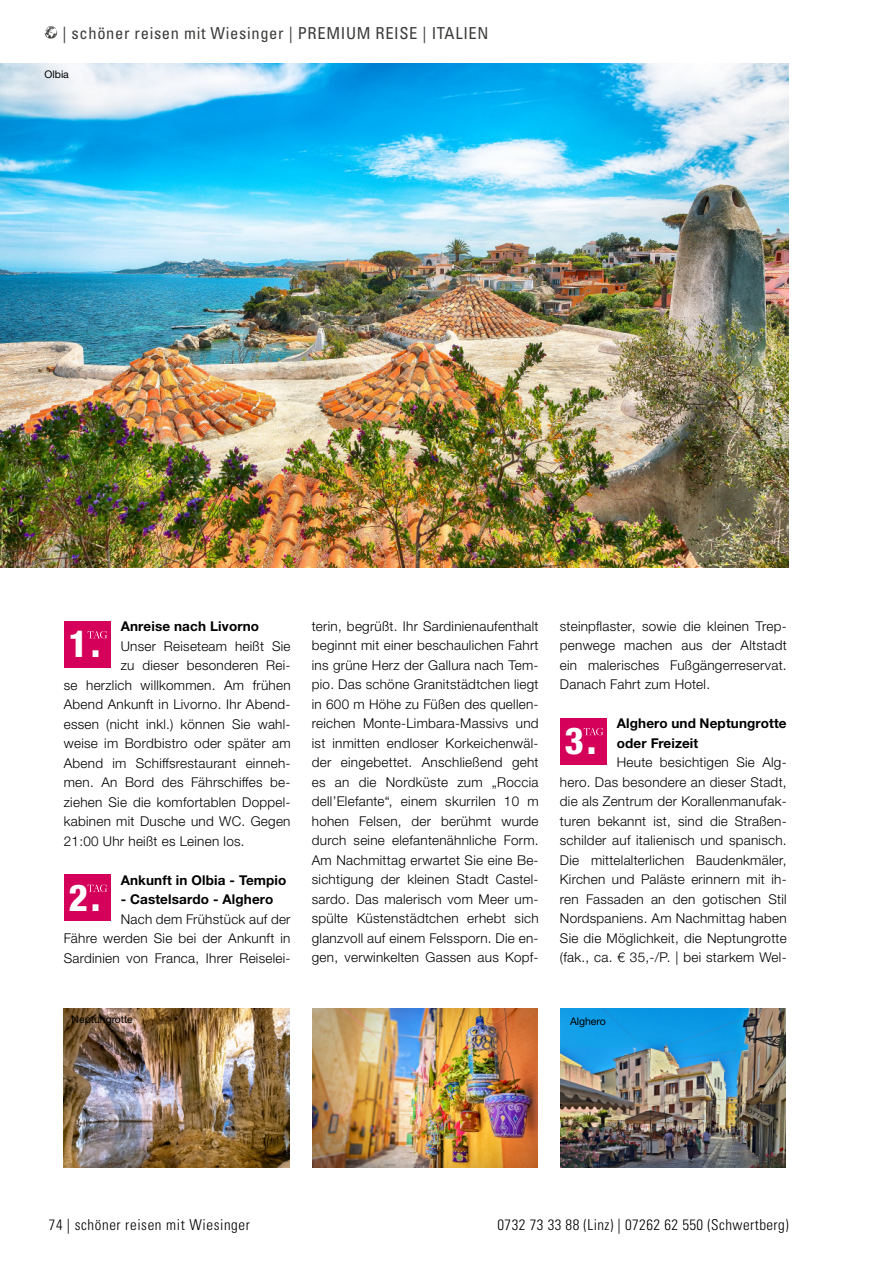
<style>
.page{position:relative;width:893px;height:1263px;background:#fff}
.page>*{position:absolute;margin:0;border:0;box-sizing:border-box;transform-origin:0 0}
.t1{font:800 condensed 37.2px "Helvetica Neue LTW1 G";color:#fff}
.t2{font:condensed 16.5px "Univers";letter-spacing:.04em;color:#3c3c3b}
.t3{font:300 condensed 15px "Univers";letter-spacing:.03em;color:#000}
.Reisetexte{font:300 13.5px/19.5px "Helvetica Neue LTW1 G";letter-spacing:.02em;color:#000;text-align:justify}
.Reisetitel_Überschriften{font:700 13.5px/19.5px "Helvetica Neue LTW1 G";letter-spacing:.01em;color:#000}
.Bildtext_schwarz{font:10.5px "Helvetica Neue LTW1 G";letter-spacing:-.005em;color:#000}
</style>
<div class="page">
<div style="left:64px;top:621px;width:46px;height:47px;background:#d4005a"></div>
<svg style="left:87px;top:631px;width:20px;height:7px"></svg>
<div style="left:64px;top:874px;width:46px;height:47px;background:#d4005a"></div>
<svg style="left:87px;top:884px;width:20px;height:8px"></svg>
<div style="left:560px;top:718px;width:46px;height:46px;background:#d4005a"></div>
<svg style="left:583px;top:728px;width:20px;height:7px"></svg>
<svg style="left:45px;top:26px;width:13px;height:13px"></svg>
<img style="left:64px;top:1008px;width:225px;height:159px">
<img style="left:561px;top:1008px;width:225px;height:159px">
<img style="left:313px;top:1008px;width:225px;height:159px">
<img style="left:0;top:64px;width:789px;height:504px">
<p class="t2" style="left:62px;top:22px;width:427px">| schöner reisen mit Wiesinger | PREMIUM REISE | ITALIEN</p>
<p class="Bildtext_schwarz" style="left:45px;top:68px;width:26px">Olbia</p>
<p class="Reisetitel_Überschriften" style="left:121px;top:617px;width:140px">Anreise nach Livorno</p>
<p class="Reisetexte" style="left:121px;top:636px;width:171px">Unser Reiseteam heißt Sie</p>
<p class="Reisetexte" style="left:121px;top:656px;width:171px">zu dieser besonderen Rei-</p>
<p class="Reisetexte" style="left:64px;top:675px;width:228px">se herzlich willkommen. Am frühen</p>
<p class="Reisetexte" style="left:64px;top:695px;width:228px">Abend Ankunft in Livorno. Ihr Abend-</p>
<p class="Reisetexte" style="left:64px;top:714px;width:228px">essen (nicht inkl.) können Sie wahl-</p>
<p class="Reisetexte" style="left:64px;top:734px;width:228px">weise im Bordbistro oder später am</p>
<p class="Reisetexte" style="left:64px;top:753px;width:228px">Abend im Schiffsrestaurant einneh-</p>
<p class="Reisetexte" style="left:64px;top:773px;width:228px">men. An Bord des Fährschiffes be-</p>
<p class="Reisetexte" style="left:64px;top:792px;width:228px">ziehen Sie die komfortablen Doppel-</p>
<p class="Reisetexte" style="left:64px;top:812px;width:228px">kabinen mit Dusche und WC. Gegen</p>
<p class="Reisetexte" style="left:64px;top:831px;width:182px">21:00 Uhr heißt es Leinen los.</p>
<p class="t1" style="left:69px;top:875px;width:33px">2.</p>
<p class="t1" style="left:69px;top:621px;width:33px">1.</p>
<p class="Reisetitel_Überschriften" style="left:121px;top:870px;width:167px">Ankunft in Olbia - Tempio</p>
<p class="Reisetitel_Überschriften" style="left:121px;top:890px;width:154px">- Castelsardo - Alghero</p>
<p class="Reisetexte" style="left:64px;top:909px;width:228px;text-indent:57px">Nach dem Frühstück auf der Fähre werden Sie bei der Ankunft in Sardinien von Franca, Ihrer Reiselei-</p>
<p class="Reisetexte" style="left:312px;top:616px;width:228px">terin, begrüßt. Ihr Sardinienaufenthalt beginnt mit einer beschaulichen Fahrt ins grüne Herz der Gallura nach Tem&shy;pio. Das schöne Granitstädtchen liegt in 600 m Höhe zu Füßen des quellen&shy;reichen Monte-Limbara-Massivs und ist inmitten endloser Korkeichenwäl&shy;der eingebettet. Anschließend geht es an die Nordküste zum „Roccia dell’Elefante“, einem skurrilen 10 m hohen Felsen, der berühmt wurde durch seine elefantenähnliche Form.<br>Am Nachmittag erwartet Sie eine Be&shy;sichtigung der kleinen Stadt Castel&shy;sardo. Das malerisch vom Meer um&shy;spülte Küstenstädtchen erhebt sich glanzvoll auf einem Felssporn. Die en&shy;gen, verwinkelten Gassen aus Kopf-</p>
<p class="Reisetexte" style="left:560px;top:616px;width:228px">steinpflaster, sowie die kleinen Trep&shy;penwege machen aus der Altstadt ein malerisches Fußgängerreservat.<br>Danach Fahrt zum Hotel.</p>
<p class="t1" style="left:565px;top:718px;width:33px">3.</p>
<p class="Reisetitel_Überschriften" style="left:617px;top:713px;width:171px">Alghero und Neptungrotte oder Freizeit</p>
<p class="Reisetexte" style="left:560px;top:753px;width:228px;text-indent:57px">Heute besichtigen Sie Alg&shy;hero. Das besondere an dieser Stadt, die als Zentrum der Korallenmanufak&shy;turen bekannt ist, sind die Straßen&shy;schilder auf italienisch und spanisch.<br>Die mittelalterlichen Baudenkmäler, Kirchen und Paläste erinnern mit ih&shy;ren Fassaden an den gotischen Stil Nordspaniens. Am Nachmittag haben Sie die Möglichkeit, die Neptungrotte (fak., ca. € 35,-/P. | bei starkem Wel-</p>
<p class="Bildtext_schwarz" style="left:72px;top:1012px;width:63px">Neptungrotte</p>
<p class="Bildtext_schwarz" style="left:570px;top:1014px;width:37px">Alghero</p>
<p class="t3" style="left:49px;top:1216px;width:203px">74 | schöner reisen mit Wiesinger</p>
<p class="t3" style="left:497px;top:1216px;width:293px">0732 73 33 88 (Linz) | 07262 62 550 (Schwertberg)</p>
</div>
